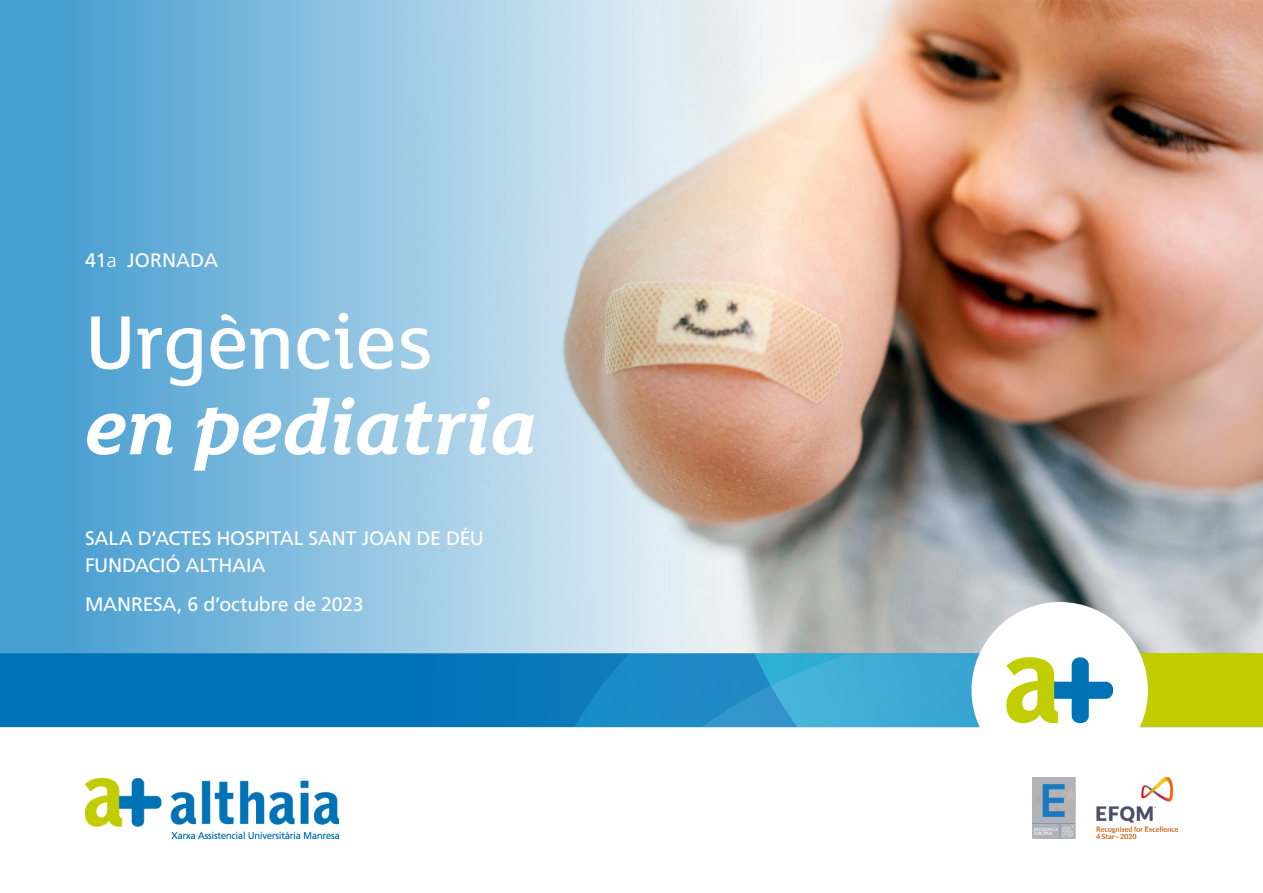
<style>
.page{position:relative;width:1263px;height:893px;background:#fff}
.page>*{position:absolute;margin:0;border:0;box-sizing:border-box;transform-origin:0 0}
.t1{font:italic 700 82.5px "FS Lola";color:#fff}
.t2{font:500 82.5px "FS Lola";color:#fff}
.t3{font:19.5px/27px "Frutiger LT Std";letter-spacing:-.01em;color:#fff}
.s1{font-weight:300}
</style>
<div class="page">
<img style="left:0;top:0;width:1263px;height:653px">
<div style="left:0;top:653px;width:337px;height:74px;background:#0072b6"></div>
<div style="left:337px;top:653px;width:134px;height:74px;background:#0072b6"></div>
<div style="left:471px;top:653px;width:50px;height:74px;background:#0675b8"></div>
<svg style="left:521px;top:653px;width:200px;height:74px;background:#1584c0"></svg>
<div style="left:971px;top:602px;width:177px;height:176px;background:#fff;border-radius:50%"></div>
<svg style="left:721px;top:653px;width:542px;height:74px"></svg>
<img style="left:1032px;top:777px;width:146px;height:62px">
<img style="left:85px;top:778px;width:253px;height:60px">
<p class="t3" style="left:85px;top:247px;width:135px">41<span class="s1">a</span> JORNADA</p>
<h1 class="t2" style="left:85px;top:288px;width:349px">Urgències</h1>
<h1 class="t1" style="left:85px;top:371px;width:453px">en pediatria</h1>
<p class="t3" style="left:85px;top:525px;width:400px">SALA D’ACTES HOSPITAL SANT JOAN DE DÉU<br>FUNDACIÓ ALTHAIA</p>
<p class="t3" style="left:85px;top:591px;width:280px">MANRESA, 6 d’octubre de 2023</p>
</div>
